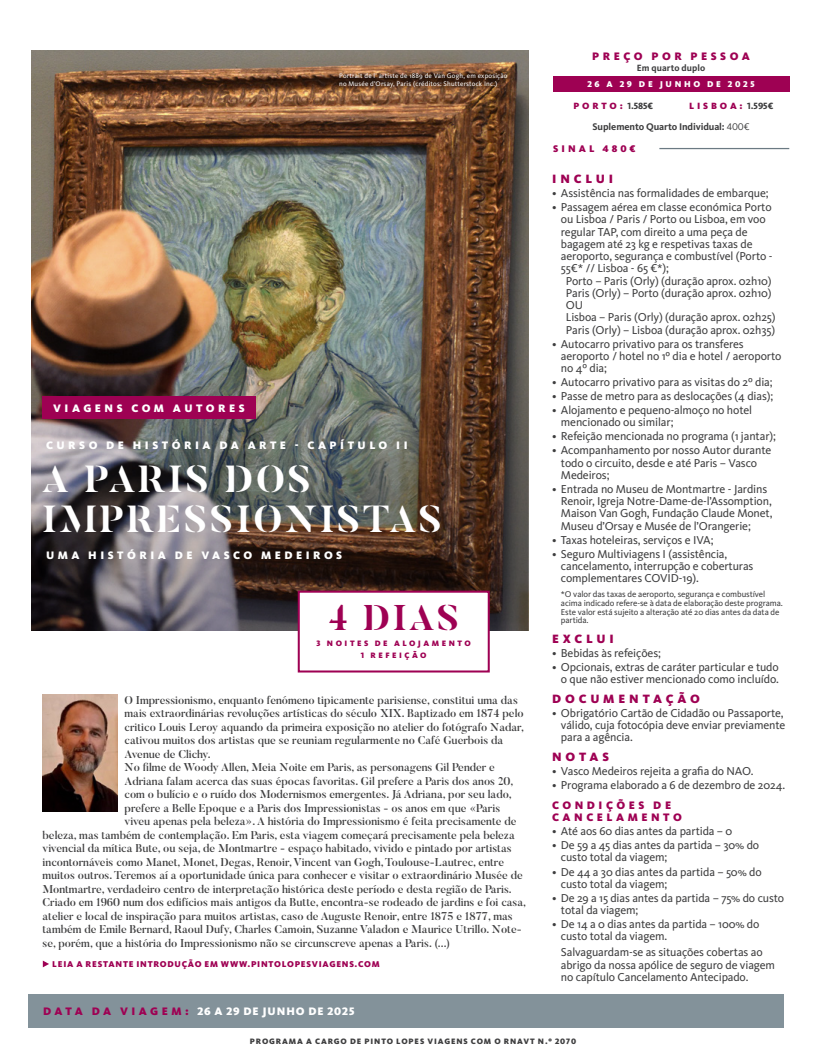
<style>
.page{position:relative;width:833px;height:1063px;background:#fff}
.page>*{position:absolute;margin:0;border:0;box-sizing:border-box;transform-origin:0 0}
.Titulo_branco{font:700 37.5px "Butler Stencil";letter-spacing:.075em;color:#fff}
.Selo_Dias{font:700 35.5px "Butler Stencil";color:#9e0153}
.Bullets_Titulo{font:900 12.5px "Kievit OT";letter-spacing:.31em;color:#9e0153}
.t1{font:11.88px/12.2px "Kievit OT";letter-spacing:-.01em;color:#3e3e3f}
.Texto_Intro{font:500 11.25px/13.5px "Butler";color:#3e3e3f}
.Localizacao{font:900 11.25px "Kievit OT";letter-spacing:.31em;color:#fff}
.Bullets_Titulo-2{font:900 11.25px/12.5px "Kievit OT";letter-spacing:.31em;color:#9e0153}
.Datas_Titulo{font:900 11.25px "Kievit OT";letter-spacing:.08em;color:#fff}
.t2{font:700 10px "Kievit OT";letter-spacing:-.01em;color:#3e3e3f}
.t3{font:900 10px "Kievit OT";letter-spacing:.31em;color:#9e0153}
.t4{font:900 9.38px "Kievit OT";letter-spacing:.31em;color:#9e0153}
.t5{font:700 9.38px "Kievit OT";letter-spacing:.01em;color:#3e3e3f}
.t6{font:8.75px/8.8px "Kievit OT";letter-spacing:-.01em;color:#3e3e3f}
.Selo_Dias-2{font:900 8.75px "Kievit OT";letter-spacing:.085em;color:#9e0153}
.t7{font:900 8.75px "Kievit OT";letter-spacing:.305em;color:#fff}
.Numero_Pagina{font:900 8.12px "Kievit OT";letter-spacing:.11em;color:#3e3e3f}
.Selo_alojamneto_refeicoes{font:900 8.12px/11.2px "Kievit OT";letter-spacing:.31em;color:#9e0153;text-align:center}
.Legenda{font:6.88px/8.8px "Kievit OT";letter-spacing:.025em;color:#fff}
.s1{font-weight:400}
.s2{font-weight:800;color:#3e3e3f}
.s3{color:#9e0153}
</style>
<div class="page">
<img style="left:32px;top:51px;width:496px;height:580px">
<div style="left:43px;top:397px;width:213px;height:22px;background:#9e0153"></div>
<div style="left:28px;top:994px;width:755px;height:34px;background:#83929a"></div>
<img style="left:43px;top:694px;width:74px;height:118px">
<div style="left:553px;top:76px;width:236px;height:16px;background:#9e0153"></div>
<hr style="left:659px;top:148px;width:130px;height:1px;background:#6b7a83">
<div style="left:298px;top:591px;width:192px;height:82px;background:#fff;border:2px solid #9e0153"></div>
<svg style="left:43px;top:961px;width:6px;height:6px"></svg>
<p class="Legenda" style="left:339px;top:71px;width:170px">Portrait de l’ artiste de 1889 de Van Gogh, em exposição no Musée d’Orsay, Paris (créditos: Shutterstock Inc.)</p>
<p class="Localizacao" style="left:53px;top:402px;width:193px">VIAGENS COM AUTORES</p>
<p class="Localizacao" style="left:46px;top:438px;width:363px">CURSO DE HISTÓRIA DA ARTE - CAPÍTULO II</p>
<p class="Titulo_branco" style="left:42px;top:455px;width:270px">A PARIS DOS</p>
<p class="Titulo_branco" style="left:42px;top:495px;width:401px">IMPRESSIONISTAS</p>
<p class="Localizacao" style="left:46px;top:548px;width:298px">UMA HISTÓRIA DE VASCO MEDEIROS</p>
<p class="Selo_Dias" style="left:328px;top:595px;width:132px">4 DIAS</p>
<p class="Selo_alojamneto_refeicoes" style="left:316px;top:638px;width:156px">3 NOITES DE ALOJAMENTO<br>1 REFEIÇÃO</p>
<p class="Texto_Intro" style="left:125px;top:693px;width:401px">O Impressionismo, enquanto fenómeno tipicamente parisiense, constitui uma das mais extraordinárias revoluções artísticas do século XIX. Baptizado em 1874 pelo critico Louis Leroy aquando da primeira exposição no atelier do fotógrafo Nadar, cativou muitos dos artistas que se reuniam regularmente no Café Guerbois da Avenue de Clichy.</p>
<p class="Texto_Intro" style="left:125px;top:760px;width:372px">No filme de Woody Allen, Meia Noite em Paris, as personagens Gil Pender e</p>
<p class="Texto_Intro" style="left:125px;top:774px;width:390px">Adriana falam acerca das suas épocas favoritas. Gil prefere a Paris dos anos 20,</p>
<p class="Texto_Intro" style="left:125px;top:787px;width:389px">com o bulício e o ruído dos Modernismos emergentes. Já Adriana, por seu lado,</p>
<p class="Texto_Intro" style="left:125px;top:801px;width:377px">prefere a Belle Epoque e a Paris dos Impressionistas - os anos em que «Paris</p>
<p class="Texto_Intro" style="left:125px;top:814px;width:393px">viveu apenas pela beleza». A história do Impressionismo é feita precisamente de</p>
<p class="Texto_Intro" style="left:43px;top:828px;width:474px">beleza, mas também de contemplação. Em Paris, esta viagem começará precisamente pela beleza</p>
<p class="Texto_Intro" style="left:43px;top:841px;width:470px">vivencial da mítica Bute, ou seja, de Montmartre - espaço habitado, vivido e pintado por artistas</p>
<p class="Texto_Intro" style="left:43px;top:855px;width:463px">incontornáveis como Manet, Monet, Degas, Renoir, Vincent van Gogh, Toulouse-Lautrec, entre</p>
<p class="Texto_Intro" style="left:43px;top:868px;width:482px">muitos outros. Teremos aí a oportunidade única para conhecer e visitar o extraordinário Musée de</p>
<p class="Texto_Intro" style="left:43px;top:882px;width:471px">Montmartre, verdadeiro centro de interpretação histórica deste período e desta região de Paris.</p>
<p class="Texto_Intro" style="left:43px;top:895px;width:485px">Criado em 1960 num dos edifícios mais antigos da Butte, encontra-se rodeado de jardins e foi casa,</p>
<p class="Texto_Intro" style="left:43px;top:909px;width:472px">atelier e local de inspiração para muitos artistas, caso de Auguste Renoir, entre 1875 e 1877, mas</p>
<p class="Texto_Intro" style="left:43px;top:922px;width:481px">também de Emile Bernard, Raoul Dufy, Charles Camoin, Suzanne Valadon e Maurice Utrillo. Note-</p>
<p class="Texto_Intro" style="left:43px;top:936px;width:409px">se, porém, que a história do Impressionismo não se circunscreve apenas a Paris. (...)</p>
<p class="Selo_Dias-2" style="left:52px;top:959px;width:329px">LEIA A RESTANTE INTRODUÇÃO EM WWW.PINTOLOPESVIAGENS.COM</p>
<p class="Bullets_Titulo-2" style="left:592px;top:50px;width:159px">PREÇO POR PESSOA</p>
<p class="t5" style="left:637px;top:62px;width:70px">Em quarto duplo</p>
<p class="t7" style="left:587px;top:79px;width:169px">26 A 29 DE JUNHO DE 2025</p>
<p class="t2" style="left:592px;top:121px;width:158px">Suplemento Quarto Individual: <span class="s1">400€</span></p>
<p class="t3" style="left:553px;top:143px;width:84px">SINAL 480€</p>
<p class="t4" style="left:573px;top:100px;width:81px">P O RT O : <span class="s2">1.585€</span></p>
<p class="t4" style="left:689px;top:100px;width:86px">LISBOA: <span class="s2">1.595€</span></p>
<p class="Bullets_Titulo" style="left:552px;top:171px;width:63px">INCLUI</p>
<p class="t1" style="left:552px;top:187px;width:218px">• Assistência nas formalidades de embarque;</p>
<p class="t1" style="left:552px;top:201px;width:221px">• Passagem aérea em classe económica Porto</p>
<p class="t1" style="left:561px;top:213px;width:206px">ou Lisboa / Paris / Porto ou Lisboa, em voo</p>
<p class="t1" style="left:561px;top:225px;width:188px">regular TAP, com direito a uma peça de</p>
<p class="t1" style="left:561px;top:238px;width:193px">bagagem até 23 kg e respetivas taxas de</p>
<p class="t1" style="left:561px;top:250px;width:213px">aeroporto, segurança e combustível (Porto -</p>
<p class="t1" style="left:561px;top:262px;width:110px">55€* // Lisboa - 65 €*);</p>
<p class="t1" style="left:566px;top:274px;width:207px">Porto – Paris (Orly) (duração aprox. 02h10)</p>
<p class="t1" style="left:566px;top:287px;width:207px">Paris (Orly) – Porto (duração aprox. 02h10)</p>
<p class="t1" style="left:566px;top:299px;width:19px">OU</p>
<p class="t1" style="left:566px;top:311px;width:211px">Lisboa – Paris (Orly) (duração aprox. 02h25)</p>
<p class="t1" style="left:566px;top:323px;width:211px">Paris (Orly) – Lisboa (duração aprox. 02h35)</p>
<p class="t1" style="left:561px;top:337px;width:222px;text-indent:-9px">• Autocarro privativo para os transferes aeroporto / hotel no 1º dia e hotel / aeroporto no 4º dia;</p>
<p class="t1" style="left:552px;top:376px;width:222px">• Autocarro privativo para as visitas do 2º dia;</p>
<p class="t1" style="left:552px;top:390px;width:223px">• Passe de metro para as deslocações (4 dias);</p>
<p class="t1" style="left:561px;top:404px;width:193px;text-indent:-9px">• Alojamento e pequeno-almoço no hotel mencionado ou similar;</p>
<p class="t1" style="left:552px;top:430px;width:225px">• Refeição mencionada no programa (1 jantar);</p>
<p class="t1" style="left:561px;top:444px;width:212px;text-indent:-9px">• Acompanhamento por nosso Autor durante todo o circuito, desde e até Paris – Vasco<br>Medeiros;</p>
<p class="t1" style="left:561px;top:483px;width:213px;text-indent:-9px">• Entrada no Museu de Montmartre - Jardins Renoir, Igreja Notre-Dame-de-l’Assomption, Maison Van Gogh, Fundação Claude Monet, Museu d’Orsay e Musée de l’Orangerie;</p>
<p class="t1" style="left:552px;top:534px;width:163px">• Taxas hoteleiras, serviços e IVA;</p>
<p class="t1" style="left:561px;top:548px;width:194px;text-indent:-9px">• Seguro Multiviagens I (assistência, cancelamento, interrupção e coberturas complementares COVID-19).</p>
<p class="t6" style="left:561px;top:590px;width:223px">*O valor das taxas de aeroporto, segurança e combustível acima indicado refere-se à data de elaboração deste programa.<br>Este valor está sujeito a alteração até 20 dias antes da data de partida.</p>
<p class="Bullets_Titulo" style="left:552px;top:631px;width:63px">EXCLUI</p>
<p class="t1" style="left:552px;top:647px;width:110px">• Bebidas às refeições;</p>
<p class="t1" style="left:552px;top:661px;width:228px;text-align:right">• Opcionais, extras de caráter particular e tudo o que não estiver mencionado como incluído.</p>
<p class="Bullets_Titulo" style="left:552px;top:691px;width:149px">DOCUMENTAÇÃO</p>
<p class="t1" style="left:561px;top:707px;width:226px;text-indent:-9px">• Obrigatório Cartão de Cidadão ou Passaporte, válido, cuja fotocópia deve enviar previamente para a agência.</p>
<p class="Bullets_Titulo" style="left:552px;top:749px;width:58px">NOTAS</p>
<p class="t1" style="left:552px;top:765px;width:203px">• Vasco Medeiros rejeita a grafia do NAO.</p>
<p class="t1" style="left:552px;top:779px;width:235px">• Programa elaborado a 6 de dezembro de 2024.</p>
<p class="Bullets_Titulo-2" style="left:552px;top:799px;width:131px">CONDIÇÕES DE<br>CANCELAMENTO</p>
<p class="t1" style="left:552px;top:825px;width:182px">• Até aos 60 dias antes da partida – 0</p>
<p class="t1" style="left:561px;top:839px;width:200px;text-indent:-9px">• De 59 a 45 dias antes da partida – 30% do custo total da viagem;</p>
<p class="t1" style="left:561px;top:865px;width:202px;text-indent:-9px">• De 44 a 30 dias antes da partida – 50% do custo total da viagem;</p>
<p class="t1" style="left:561px;top:892px;width:225px;text-indent:-9px">• De 29 a 15 dias antes da partida – 75% do custo total da viagem;</p>
<p class="t1" style="left:561px;top:918px;width:200px;text-indent:-9px">• De 14 a 0 dias antes da partida – 100% do custo total da viagem.</p>
<p class="t1" style="left:561px;top:946px;width:216px">Salvaguardam-se as situações cobertas ao abrigo da nossa apólice de seguro de viagem no capítulo Cancelamento Antecipado.</p>
<p class="Datas_Titulo" style="left:43px;top:1004px;width:313px"><span class="s3">D A T A D A V I A G E M :</span> 26 A 29 DE JUNHO DE 2025</p>
<p class="Numero_Pagina" style="left:250px;top:1036px;width:328px">PROGRAMA A CARGO DE PINTO LOPES VIAGENS COM O RNAVT N.º 2070</p>
</div>
